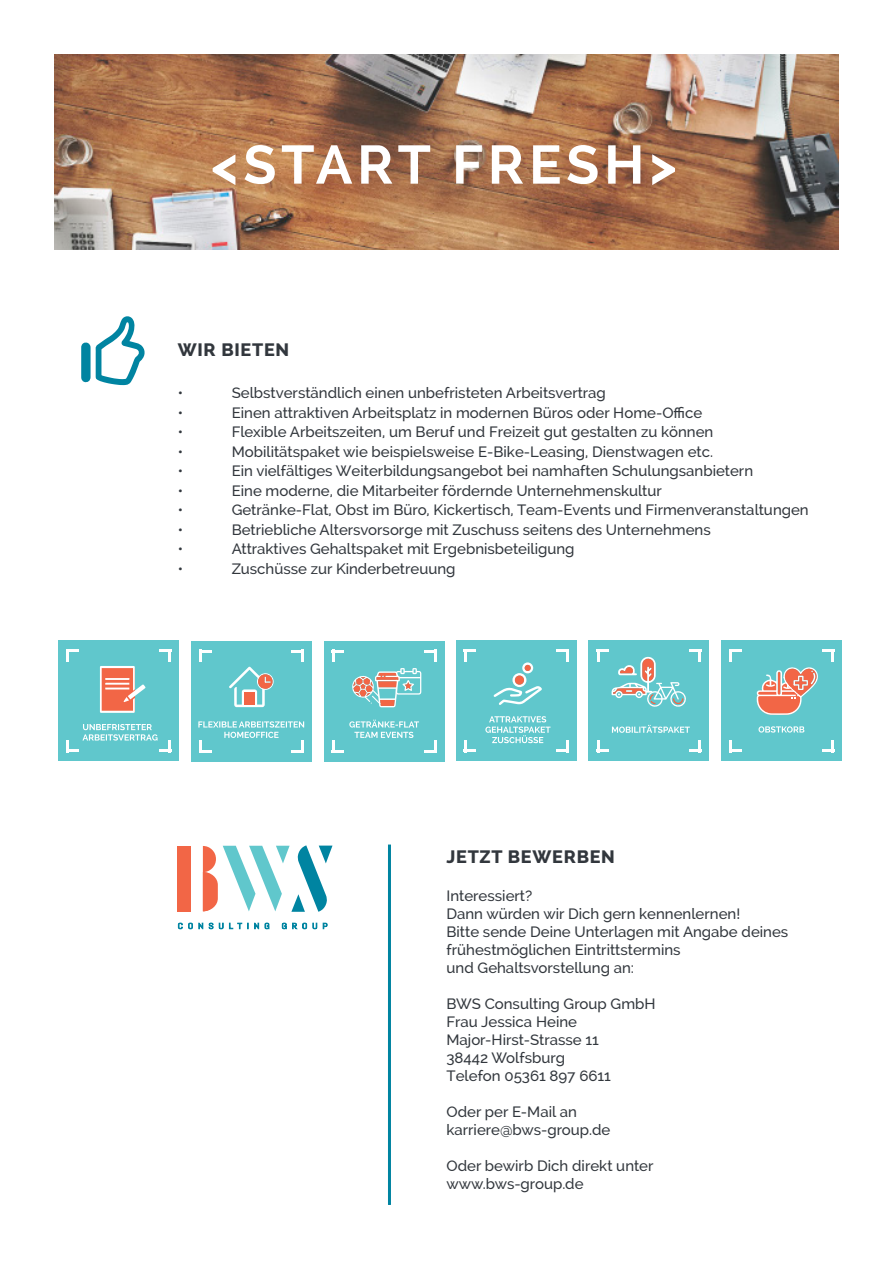
<style>
.page{position:relative;width:893px;height:1263px;background:#fff}
.page>*{position:absolute;margin:0;border:0;box-sizing:border-box;transform-origin:0 0}
.t1{font:700 54px "Raleway";letter-spacing:.09em;color:#fff}
.t2{font:800 18px "Raleway";letter-spacing:.04em;color:#32373d}
.t3{font:500 15px/18px "Raleway";color:#32373d}
</style>
<div class="page">
<img style="left:54px;top:54px;width:785px;height:196px">
<div style="left:388px;top:844px;width:3px;height:361px;border:2px solid #0084a1"></div>
<svg style="left:178px;top:922px;width:150px;height:7px"></svg>
<svg style="left:203px;top:845px;width:129px;height:67px"></svg>
<div style="left:178px;top:846px;width:13px;height:65px;background:#f26646"></div>
<svg style="left:81px;top:316px;width:64px;height:69px"></svg>
<div style="left:58px;top:640px;width:121px;height:121px;background:#60c7cc"></div>
<svg style="left:66px;top:649px;width:12px;height:12px"></svg>
<svg style="left:159px;top:649px;width:12px;height:12px"></svg>
<svg style="left:100px;top:666px;width:46px;height:47px"></svg>
<svg style="left:66px;top:724px;width:105px;height:28px"></svg>
<div style="left:191px;top:641px;width:121px;height:121px;background:#60c7cc"></div>
<svg style="left:199px;top:650px;width:12px;height:12px"></svg>
<svg style="left:292px;top:650px;width:12px;height:12px"></svg>
<svg style="left:229px;top:666px;width:45px;height:41px"></svg>
<svg style="left:198px;top:721px;width:106px;height:32px"></svg>
<div style="left:721px;top:640px;width:121px;height:121px;background:#60c7cc"></div>
<svg style="left:729px;top:649px;width:12px;height:12px"></svg>
<svg style="left:729px;top:740px;width:12px;height:12px"></svg>
<svg style="left:822px;top:740px;width:12px;height:12px"></svg>
<svg style="left:758px;top:726px;width:46px;height:7px"></svg>
<div style="left:323px;top:641px;width:121px;height:121px;background:#60c7cc"></div>
<svg style="left:332px;top:650px;width:12px;height:12px"></svg>
<svg style="left:425px;top:650px;width:12px;height:12px"></svg>
<svg style="left:425px;top:740px;width:12px;height:13px"></svg>
<svg style="left:352px;top:668px;width:69px;height:39px"></svg>
<svg style="left:332px;top:720px;width:87px;height:33px"></svg>
<div style="left:455px;top:640px;width:121px;height:121px;background:#60c7cc"></div>
<svg style="left:464px;top:649px;width:12px;height:12px"></svg>
<svg style="left:557px;top:649px;width:12px;height:12px"></svg>
<svg style="left:464px;top:740px;width:12px;height:12px"></svg>
<svg style="left:557px;top:740px;width:12px;height:12px"></svg>
<svg style="left:493px;top:662px;width:49px;height:43px"></svg>
<svg style="left:485px;top:716px;width:66px;height:27px"></svg>
<div style="left:588px;top:640px;width:121px;height:121px;background:#60c7cc"></div>
<svg style="left:597px;top:740px;width:12px;height:12px"></svg>
<svg style="left:689px;top:740px;width:12px;height:12px"></svg>
<svg style="left:612px;top:725px;width:78px;height:8px"></svg>
<svg style="left:597px;top:649px;width:104px;height:58px"></svg>
<svg style="left:756px;top:649px;width:78px;height:66px"></svg>
<p class="t1" style="left:211px;top:134px;width:467px">&lt;START FRESH&gt;</p>
<p class="t2" style="left:178px;top:340px;width:113px">WIR BIETEN</p>
<p class="t3" style="left:178px;top:384px;width:7px">•</p>
<p class="t3" style="left:232px;top:384px;width:376px">Selbstverständlich einen unbefristeten Arbeitsvertrag</p>
<p class="t3" style="left:178px;top:404px;width:7px">•</p>
<p class="t3" style="left:232px;top:404px;width:472px">Einen attraktiven Arbeitsplatz in modernen Büros oder Home-Office</p>
<p class="t3" style="left:178px;top:423px;width:7px">•</p>
<p class="t3" style="left:232px;top:423px;width:483px">Flexible Arbeitszeiten, um Beruf und Freizeit gut gestalten zu können</p>
<p class="t3" style="left:178px;top:443px;width:7px">•</p>
<p class="t3" style="left:232px;top:443px;width:483px">Mobilitätspaket wie beispielsweise E-Bike-Leasing, Dienstwagen etc.</p>
<p class="t3" style="left:178px;top:462px;width:7px">•</p>
<p class="t3" style="left:232px;top:462px;width:523px">Ein vielfältiges Weiterbildungsangebot bei namhaften Schulungsanbietern</p>
<p class="t3" style="left:178px;top:482px;width:7px">•</p>
<p class="t3" style="left:232px;top:482px;width:432px">Eine moderne, die Mitarbeiter fördernde Unternehmenskultur</p>
<p class="t3" style="left:178px;top:501px;width:7px">•</p>
<p class="t3" style="left:232px;top:501px;width:579px">Getränke-Flat, Obst im Büro, Kickertisch, Team-Events und Firmenveranstaltungen</p>
<p class="t3" style="left:178px;top:521px;width:7px">•</p>
<p class="t3" style="left:232px;top:521px;width:481px">Betriebliche Altersvorsorge mit Zuschuss seitens des Unternehmens</p>
<p class="t3" style="left:178px;top:540px;width:7px">•</p>
<p class="t3" style="left:232px;top:540px;width:344px">Attraktives Gehaltspaket mit Ergebnisbeteiligung</p>
<p class="t3" style="left:178px;top:560px;width:7px">•</p>
<p class="t3" style="left:232px;top:560px;width:225px">Zuschüsse zur Kinderbetreuung</p>
<p class="t2" style="left:446px;top:846px;width:170px">JETZT BEWERBEN</p>
<p class="t3" style="left:446px;top:886px;width:87px">Interessiert?</p>
<p class="t3" style="left:446px;top:904px;width:295px">Dann würden wir Dich gern kennenlernen!</p>
<p class="t3" style="left:446px;top:922px;width:343px">Bitte sende Deine Unterlagen mit Angabe deines</p>
<p class="t3" style="left:446px;top:940px;width:236px">frühestmöglichen Eintrittstermins und Gehaltsvorstellung an:</p>
<p class="t3" style="left:446px;top:994px;width:211px">BWS Consulting Group GmbH</p>
<p class="t3" style="left:446px;top:1012px;width:132px">Frau Jessica Heine</p>
<p class="t3" style="left:446px;top:1030px;width:154px">Major-Hirst-Strasse 11</p>
<p class="t3" style="left:446px;top:1048px;width:120px">38442 Wolfsburg</p>
<p class="t3" style="left:446px;top:1066px;width:166px">Telefon 05361 897 6611</p>
<p class="t3" style="left:446px;top:1102px;width:132px">Oder per E-Mail an</p>
<p class="t3" style="left:446px;top:1120px;width:165px">karriere@bws-group.de</p>
<p class="t3" style="left:446px;top:1156px;width:209px">Oder bewirb Dich direkt unter</p>
<p class="t3" style="left:446px;top:1174px;width:139px">www.bws-group.de</p>
</div>
